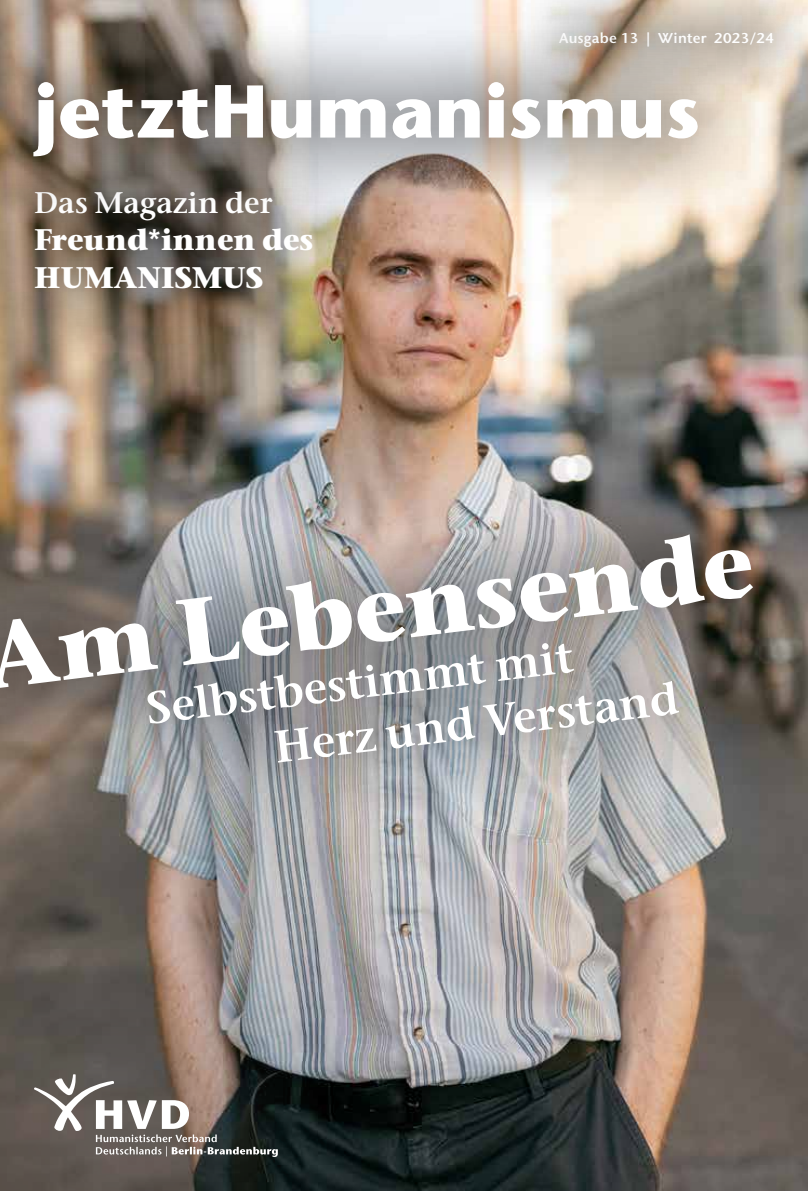
<style>
.page{position:relative;width:808px;height:1191px;background:#fff}
.page>*{position:absolute;margin:0;border:0;box-sizing:border-box;transform-origin:0 0}
.t1{font:700 93px "Stone Serif ITC Pro";color:#fff}
.t2{font:600 45px/54px "Stone Serif ITC Pro";color:#fff}
.t3{font:700 29.7px/37.5px "Stone Serif ITC Pro";color:#fff}
.t4{font:600 29.7px "Stone Serif ITC Pro";color:#fff}
.t5{font:600 14.25px "Stone Humanist ITC Pro";letter-spacing:.02em;color:#fff}
</style>
<div class="page">
<img style="left:0;top:0;width:808px;height:1191px">
<div style="left:504px;top:0;width:304px;height:104px;background:#000;opacity:.75"></div>
<div style="left:0;top:964px;width:383px;height:227px;background:#6e6e6e;opacity:.75"></div>
<svg style="left:34px;top:1074px;width:244px;height:83px;background:#716c67"></svg>
<img style="left:0;top:445px;width:808px;height:438px">
<div style="left:0;top:116px;width:386px;height:251px;background:#000;opacity:.75"></div>
<div style="left:0;top:8px;width:772px;height:222px;background:#000;opacity:.75"></div>
<svg style="left:33px;top:82px;width:666px;height:74px"></svg>
<p class="t4" style="left:34px;top:184px;width:240px">Das Magazin der</p>
<p class="t3" style="left:34px;top:221px;width:281px">Freund*innen des<br>HUMANISMUS</p>
<p class="t5" style="left:559px;top:28px;width:216px">Ausgabe 13 | Winter 2023/24</p>
<h1 class="t1" style="left:-23px;top:597px;width:776px;rotate:-7deg">Am Lebensende</h1>
<p class="t2" style="left:265px;top:667px;width:408px;text-indent:-122px;rotate:-7deg">Selbstbestimmt mit<br>Herz und Verstand</p>
</div>
